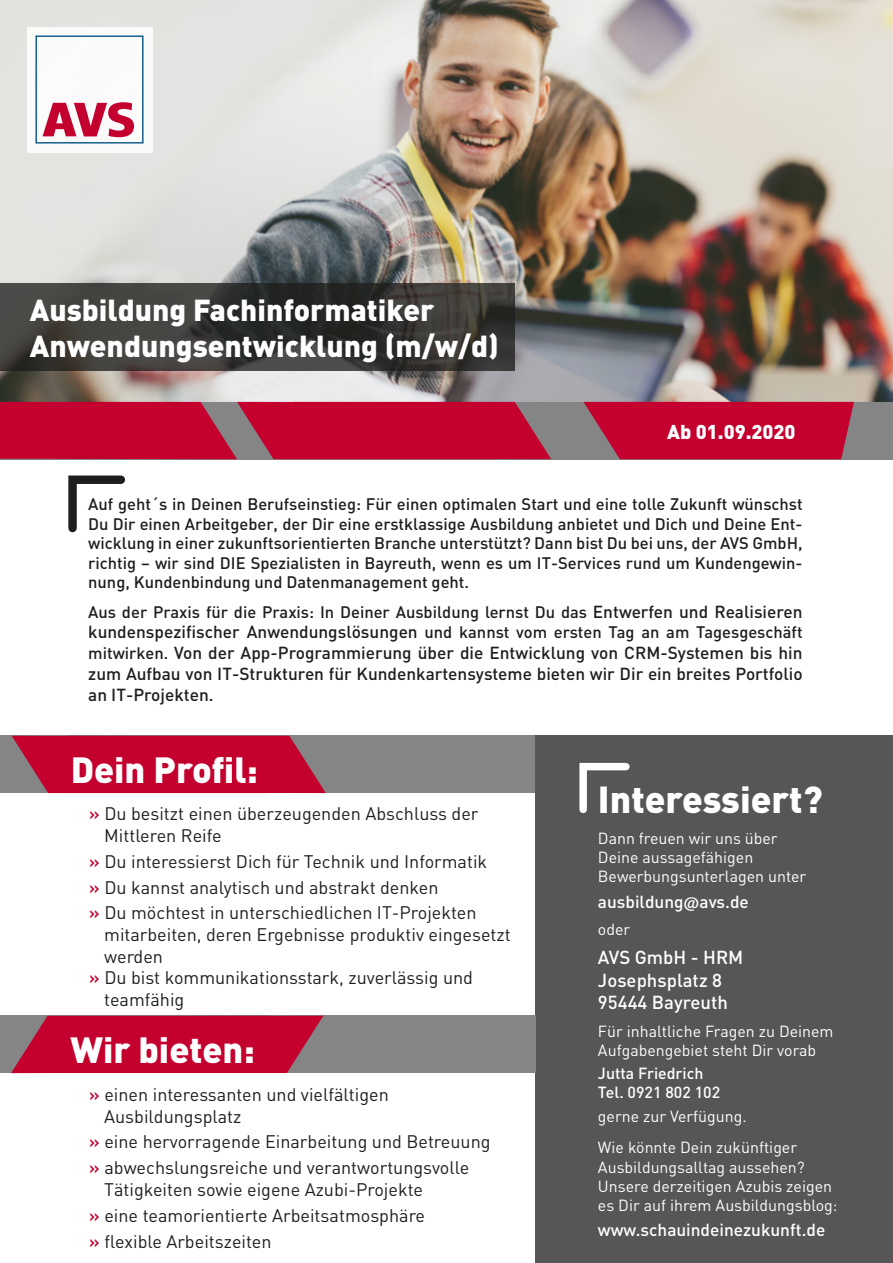
<style>
.page{position:relative;width:893px;height:1263px;background:#fff}
.page>*{position:absolute;margin:0;border:0;box-sizing:border-box;transform-origin:0 0}
.t1{font:900 37.2px "DIN";color:#fff}
.t2{font:900 36px "DIN";color:#fff}
.t3{font:900 30px/36px "DIN";color:#fff}
.t4{font:900 19.8px "DIN";color:#fff}
.t5{font:500 18.6px/22.4px "DIN";color:#fff}
.t6{font:18px/25.8px "DIN";color:#1e1e1c}
.t7{font:500 17.25px/21px "DIN";color:#1e1e1c;text-align:justify}
.t8{font:500 17.25px "DIN";color:#fff}
.t9{font:500 16.5px/19.5px "DIN";color:#1e1e1c;text-align:justify}
.t10{font:15.9px/19px "DIN";color:#fff}
.t11{font:500 15.9px/19px "DIN";color:#fff}
.s1{font-size:17.25px}
.s2{font-size:16.5px}
.s3{font-weight:500;color:#c3002e}
.s4{font-family:"Meta";font-weight:400}
</style>
<div class="page">
<img style="left:0;top:0;width:893px;height:402px">
<div style="left:0;top:402px;width:893px;height:57px;background:#858585"></div>
<svg style="left:0;top:402px;width:551px;height:57px;background:#bc0d36"></svg>
<div style="left:0;top:736px;width:536px;height:57px;background:#858585"></div>
<svg style="left:12px;top:736px;width:314px;height:57px;background:#bb0f38"></svg>
<div style="left:536px;top:736px;width:357px;height:527px;background:#565656"></div>
<svg style="left:583px;top:402px;width:271px;height:57px;background:#bd0c36"></svg>
<svg style="left:0;top:283px;width:514px;height:88px;background:#393835"></svg>
<div style="left:0;top:1016px;width:536px;height:57px;background:#858585"></div>
<svg style="left:11px;top:1016px;width:312px;height:57px;background:#bb0f38"></svg>
<svg style="left:68px;top:475px;width:57px;height:58px"></svg>
<svg style="left:579px;top:762px;width:51px;height:52px"></svg>
<div style="left:27px;top:27px;width:125px;height:125px;background:#fff"></div>
<div style="left:36px;top:36px;width:107px;height:107px;border:1px solid #005282"></div>
<svg style="left:43px;top:102px;width:91px;height:35px"></svg>
<h3 class="t3" style="left:30px;top:290px;width:471px">Ausbildung Fachinformatiker<br>Anwendungsentwicklung (m/w/d)</h3>
<p class="t4" style="left:667px;top:418px;width:130px">Ab 01.09.2020</p>
<p class="t9" style="left:88px;top:494px;width:716px">Auf geht´s in Deinen Berufseinstieg: Für einen optimalen Start und eine tolle Zukunft wünschst Du Dir einen Arbeitgeber, der Dir eine erstklassige Ausbildung anbietet und Dich und Deine Ent&shy;wicklung in einer zukunftsorientierten Branche unterstützt? Dann bist Du bei uns, der AVS GmbH, richtig – wir sind DIE Spezialisten in Bayreuth, wenn es um IT-Services rund um Kundengewin&shy;nung, Kundenbindung und Datenmanagement geht.</p>
<p class="t9" style="left:88px;top:602px;width:716px">Aus der Praxis für die Praxis: In Deiner Ausbildung lernst Du das <span class="s1">Entwerfen und Realisieren kundenspezifischer Anwendungslösungen</span> und kannst vom ersten Tag an am Tagesgeschäft</p>
<p class="t7" style="left:88px;top:641px;width:716px"><span class="s2">mitwirken.</span> Von der App-Programmierung über die Entwicklung von CRM-Systemen bis hin zum Aufbau von IT-Strukturen für Kundenkartensysteme bieten wir Dir ein breites Portfolio an IT-Projekten.</p>
<h2 class="t2" style="left:71px;top:746px;width:189px">Dein Profil:</h2>
<p class="t6" style="left:104px;top:803px;width:376px;line-height:21.6px;text-indent:-15px"><span class="s3">»</span> Du besitzt einen überzeugenden Abschluss der<br>Mittleren Reife</p>
<p class="t6" style="left:89px;top:848px;width:399px"><span class="s3">»</span> Du interessierst Dich für Technik und Informatik <span class="s3">»</span> Du kannst analytisch und abstrakt denken<br><span class="s3">»</span> Du möchtest in unterschiedlichen IT-Projekten</p>
<p class="t6" style="left:104px;top:921px;width:408px">mitarbeiten, deren Ergebnisse produktiv eingesetzt</p>
<p class="t6" style="left:104px;top:943px;width:60px">werden</p>
<p class="t6" style="left:89px;top:964px;width:385px"><span class="s3">»</span> Du bist kommunikationsstark, zuverlässig und</p>
<p class="t6" style="left:104px;top:986px;width:82px">teamfähig</p>
<h2 class="t2" style="left:70px;top:1026px;width:186px">Wir bieten:</h2>
<p class="t6" style="left:104px;top:1083px;width:286px;line-height:21.6px;text-indent:-15px"><span class="s3">»</span> einen interessanten und vielfältigen<br>Ausbildungsplatz</p>
<p class="t6" style="left:89px;top:1129px;width:403px"><span class="s3">»</span> eine hervorragende Einarbeitung und Betreuung <span class="s3">»</span> abwechslungsreiche und verantwortungsvolle</p>
<p class="t6" style="left:89px;top:1176px;width:337px;text-align:justify;text-indent:15px">Tätigkeiten sowie eigene Azubi-Projekte <span class="s3">»</span> eine teamorientierte Arbeitsatmosphäre <span class="s3">»</span> flexible Arbeitszeiten</p>
<h1 class="t1" style="left:598px;top:774px;width:226px">Interessiert?</h1>
<p class="t10" style="left:598px;top:828px;width:210px">Dann freuen wir uns über<br>Deine aussagefähigen<br>Bewerbungsunterlagen unter</p>
<p class="t8" style="left:598px;top:891px;width:152px">ausbildung<span class="s4">@</span>avs.de</p>
<p class="t10" style="left:598px;top:919px;width:34px">oder</p>
<p class="t5" style="left:598px;top:946px;width:147px">AVS GmbH - HRM<br>Josephsplatz 8<br>95444 Bayreuth</p>
<p class="t10" style="left:598px;top:1021px;width:237px">Für inhaltliche Fragen zu Deinem<br>Aufgabengebiet steht Dir vorab</p>
<p class="t11" style="left:598px;top:1063px;width:124px">Jutta Friedrich<br>Tel. 0921 802 102</p>
<p class="t10" style="left:598px;top:1099px;width:201px;line-height:32px">gerne zur Verfügung.<br>Wie könnte Dein zukünftiger</p>
<p class="t10" style="left:598px;top:1157px;width:241px">Ausbildungsalltag aussehen?<br>Unsere derzeitigen Azubis zeigen es Dir auf ihrem Ausbildungsblog:</p>
<p class="t8" style="left:598px;top:1218px;width:229px">www.schauindeinezukunft.de</p>
</div>
